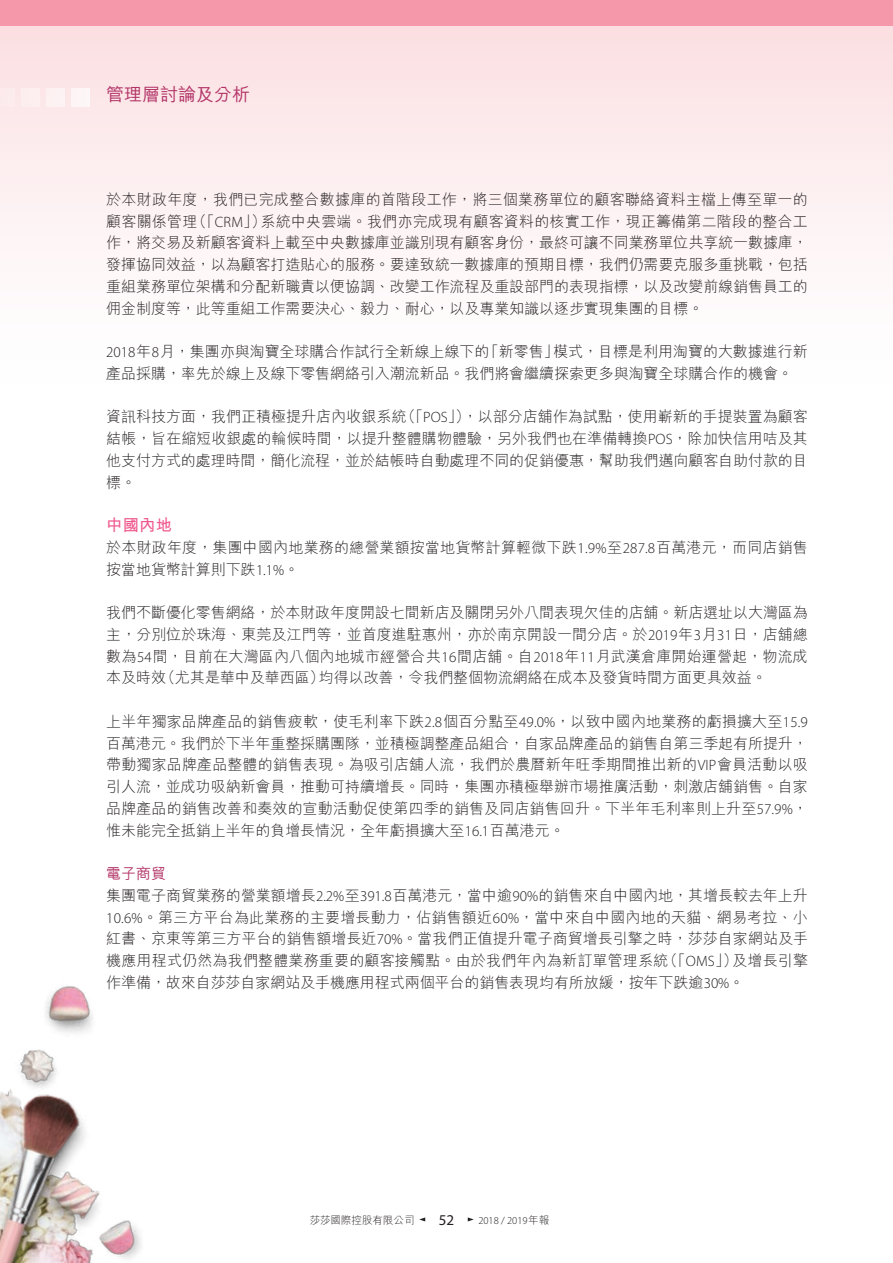
<style>
.page{position:relative;width:893px;height:1263px;background:#fff}
.page>*{position:absolute;margin:0;border:0;box-sizing:border-box;transform-origin:0 0}
.t1{font:500 18px "M Hei HK";color:#b23467}
.t2{font:700 16.5px "M Hei HK";color:#f0588d}
.t3{font:300 15px/21.8px "M Hei HK";letter-spacing:-.005em;color:#231f20;text-align:justify}
.t4{font:15px "Myriad Pro";color:#231f20}
.t5{font:300 10.5px "Myriad Pro";color:#231f20}
.t6{font:300 10.5px "M Hei HK";color:#231f20}
.s1{font-family:"Myriad Pro"}
.s2{font-weight:500;color:#b23467}
.s3{font-family:"M Hei HK"}
</style>
<div class="page">
<div style="left:0;top:0;width:893px;height:429px;background:linear-gradient(to bottom,#fbdfe1,#fff)"></div>
<div style="left:0;top:0;width:893px;height:26px;background:#f598aa"></div>
<div style="left:0;top:89px;width:15px;height:18px;background:#fcebed"></div>
<div style="left:22px;top:89px;width:18px;height:18px;background:#fceeef"></div>
<div style="left:46px;top:89px;width:18px;height:18px;background:#fdf2f3"></div>
<div style="left:71px;top:89px;width:18px;height:18px;background:#fdf5f6"></div>
<img style="left:0;top:985px;width:426px;height:278px">
<svg style="left:419px;top:1217px;width:6px;height:4px"></svg>
<svg style="left:468px;top:1217px;width:6px;height:4px"></svg>
<p class="t1" style="left:106px;top:81px;width:145px">管理層討論及分析</p>
<p class="t3" style="left:106px;top:188px;width:703px">於本財政年度，我們已完成整合數據庫的首階段工作，將三個業務單位的顧客聯絡資料主檔上傳至單一的顧客關係管理（「<span class="s1">CRM</span>」）系統中央雲端。我們亦完成現有顧客資料的核實工作，現正籌備第二階段的整合工作，將交易及新顧客資料上載至中央數據庫並識別現有顧客身份，最終可讓不同業務單位共享統一數據庫，發揮協同效益，以為顧客打造貼心的服務。要達致統一數據庫的預期目標，我們仍需要克服多重挑戰，包括重組業務單位架構和分配新職責以便協調、改變工作流程及重設部門的表現指標，以及改變前線銷售員工的佣金制度等，此等重組工作需要決心、毅力、耐心，以及專業知識以逐步實現集團的目標。</p>
<p class="t3" style="left:106px;top:340px;width:703px"><span class="s1">2018</span>年<span class="s1">8</span>月，集團亦與淘寶全球購合作試行全新線上線下的「新零售」模式，目標是利用淘寶的大數據進行新產品採購，率先於線上及線下零售網絡引入潮流新品。我們將會繼續探索更多與淘寶全球購合作的機會。</p>
<p class="t3" style="left:106px;top:405px;width:703px">資訊科技方面，我們正積極提升店內收銀系統（「<span class="s1">POS</span>」），以部分店舖作為試點，使用嶄新的手提裝置為顧客結帳，旨在縮短收銀處的輪候時間，以提升整體購物體驗，另外我們也在準備轉換<span class="s1">POS</span>，除加快信用咭及其他支付方式的處理時間，簡化流程，並於結帳時自動處理不同的促銷優惠，幫助我們邁向顧客自助付款的目標。</p>
<p class="t2" style="left:106px;top:513px;width:67px">中國內地</p>
<p class="t3" style="left:106px;top:536px;width:703px">於本財政年度，集團中國內地業務的總營業額按當地貨幣計算輕微下跌<span class="s1">1.9%</span>至<span class="s1">287.8</span>百萬港元，而同店銷售按當地貨幣計算則下跌<span class="s1">1.1%</span>。</p>
<p class="t3" style="left:106px;top:601px;width:703px">我們不斷優化零售網絡，於本財政年度開設七間新店及關閉另外八間表現欠佳的店舖。新店選址以大灣區為主，分別位於珠海、東莞及江門等，並首度進駐惠州，亦於南京開設一間分店。於<span class="s1">2019</span>年<span class="s1">3</span>月<span class="s1">31</span>日，店舖總數為<span class="s1">54</span>間，目前在大灣區內八個內地城市經營合共<span class="s1">16</span>間店舖。自<span class="s1">2018</span>年<span class="s1">11</span>月武漢倉庫開始運營起，物流成本及時效（尤其是華中及華西區）均得以改善，令我們整個物流網絡在成本及發貨時間方面更具效益。</p>
<p class="t3" style="left:106px;top:710px;width:703px">上半年獨家品牌產品的銷售疲軟，使毛利率下跌<span class="s1">2.8</span>個百分點至<span class="s1">49.0%</span>，以致中國內地業務的虧損擴大至<span class="s1">15.9</span>百萬港元。我們於下半年重整採購團隊，並積極調整產品組合，自家品牌產品的銷售自第三季起有所提升，帶動獨家品牌產品整體的銷售表現。為吸引店舖人流，我們於農曆新年旺季期間推出新的<span class="s1">VIP</span>會員活動以吸引人流，並成功吸納新會員，推動可持續增長。同時，集團亦積極舉辦市場推廣活動，刺激店舖銷售。自家品牌產品的銷售改善和奏效的宣動活動促使第四季的銷售及同店銷售回升。下半年毛利率則上升至<span class="s1">57.9%</span>，惟未能完全抵銷上半年的負增長情況，全年虧損擴大至<span class="s1">16.1</span>百萬港元。</p>
<p class="t3" style="left:106px;top:862px;width:703px;text-align:left"><span class="s2">電子商貿<br></span>集團電子商貿業務的營業額增長<span class="s1">2.2%</span>至<span class="s1">391.8</span>百萬港元，當中逾<span class="s1">90%</span>的銷售來自中國內地，其增長較去年上升<span class="s1">10.6%</span>。第三方平台為此業務的主要增長動力，佔銷售額近<span class="s1">60%</span>，當中來自中國內地的天貓、網易考拉、小紅書、京東等第三方平台的銷售額增長近<span class="s1">70%</span>。當我們正值提升電子商貿增長引擎之時，莎莎自家網站及手機應用程式仍然為我們整體業務重要的顧客接觸點。由於我們年內為新訂單管理系統（「<span class="s1">OMS</span>」）及增長引擎作準備，故來自莎莎自家網站及手機應用程式兩個平台的銷售表現均有所放緩，按年下跌逾<span class="s1">30%</span>。</p>
<p class="t6" style="left:310px;top:1212px;width:106px">莎莎國際控股有限公司</p>
<p class="t4" style="left:439px;top:1211px;width:17px">52</p>
<p class="t5" style="left:478px;top:1214px;width:72px">2018 / 2019<span class="s3">年報</span></p>
</div>
